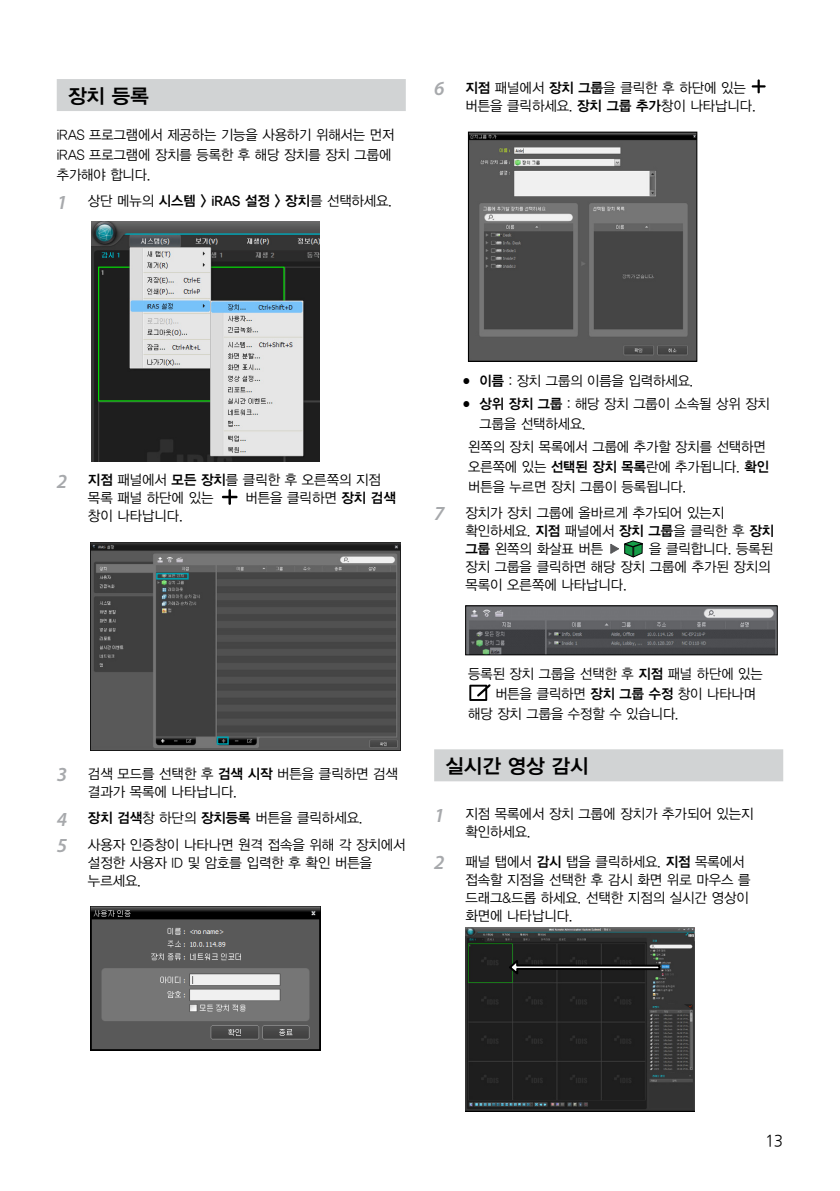
<style>
.page{position:relative;width:840px;height:1191px;background:#fff}
.page>*{position:absolute;margin:0;border:0;box-sizing:border-box;transform-origin:0 0}
.t1{font:20px "YDVYGO14";color:#000}
.t2{font:16px "Nanum Gothic";color:#000;scale:.96 1}
.t3{font:14px/18px "YDVYGO12";color:#000;scale:.96 1}
.t4{font:14px/20px "YDVYGO12";color:#000;scale:.95 1}
.t5{font:14px "YDVYGO14";color:#000;scale:.96 1}
.s1{font-family:"Myriad Pro";font-weight:600;font-style:italic;font-size:20px;color:#a7a9ac}
.s2{font-family:"YDVYGO12"}
.s3{font-family:"YDVYGO14"}
.s4{font-family:"Arial"}
</style>
<div class="page">
<div style="left:57px;top:79px;width:348px;height:32px;background:#d1d3d4"></div>
<img style="left:92px;top:222px;width:228px;height:240px">
<svg style="left:222px;top:489px;width:15px;height:16px"></svg>
<img style="left:91px;top:542px;width:309px;height:208px">
<svg style="left:155px;top:572px;width:34px;height:8px"></svg>
<svg style="left:216px;top:735px;width:13px;height:10px"></svg>
<img style="left:91px;top:907px;width:229px;height:143px">
<div style="left:434px;top:749px;width:348px;height:32px;background:#d1d3d4"></div>
<svg style="left:751px;top:79px;width:14px;height:14px"></svg>
<img style="left:470px;top:134px;width:224px;height:225px">
<div style="left:468px;top:132px;width:228px;height:229px;border:1px solid #000"></div>
<svg style="left:610px;top:540px;width:33px;height:18px"></svg>
<img style="left:467px;top:607px;width:308px;height:46px">
<div style="left:465px;top:605px;width:312px;height:50px;border:1px solid #000"></div>
<svg style="left:469px;top:684px;width:21px;height:17px"></svg>
<img style="left:465px;top:927px;width:229px;height:184px">
<svg style="left:506px;top:956px;width:155px;height:21px;background:#2a2b2a"></svg>
<h1 class="t1" style="left:68px;top:82px;width:82px">장치 등록</h1>
<p class="t4" style="left:57px;top:124px;width:356px">iRAS 프로그램에서 제공하는 기능을 사용하기 위해서는 먼저 iRAS 프로그램에 장치를 등록한 후 해당 장치를 장치 그룹에 추가해야 합니다.</p>
<p class="t5" style="left:57px;top:192px;width:350px"><span class="s1">1</span> <span class="s2">상단 메뉴의</span> 시스템 &gt; iRAS 설정 &gt; 장치<span class="s2">를 선택하세요.</span></p>
<p class="t3" style="left:465px;top:78px;width:304px;text-indent:-31px"><span class="s1">6</span> <span class="s3">지점</span> 패널에서 <span class="s3">장치 그룹</span>을 클릭한 후 하단에 있는 버튼을 클릭하세요. <span class="s3">장치 그룹 추가</span>창이 나타납니다.</p>
<p class="t3" style="left:88px;top:470px;width:306px;text-indent:-31px"><span class="s1">2</span> <span class="s3">지점</span> 패널에서 <span class="s3">모든 장치</span>를 클릭한 후 오른쪽의 지점 목록 패널 하단에 있는</p>
<p class="t3" style="left:245px;top:488px;width:158px">버튼을 클릭하면 <span class="s3">장치 검색</span></p>
<p class="t3" style="left:88px;top:506px;width:100px">창이 나타납니다.</p>
<p class="t4" style="left:462px;top:370px;width:244px"><span class="s4">●</span> <span class="s3">이름</span> : 장치 그룹의 이름을 입력하세요.</p>
<p class="t4" style="left:479px;top:392px;width:307px;text-indent:-17px"><span class="s4">●</span> <span class="s3">상위 장치 그룹</span> : 해당 장치 그룹이 소속될 상위 장치 그룹을 선택하세요.</p>
<p class="t4" style="left:468px;top:435px;width:318px">왼쪽의 장치 목록에서 그룹에 추가할 장치를 선택하면 오른쪽에 있는 <span class="s3">선택된 장치 목록</span>란에 추가됩니다. <span class="s3">확인 </span>버튼을 누르면 장치 그룹이 등록됩니다.</p>
<p class="t3" style="left:465px;top:503px;width:323px;text-indent:-31px"><span class="s1">7</span> 장치가 장치 그룹에 올바르게 추가되어 있는지 확인하세요. <span class="s3">지점</span> 패널에서 <span class="s3">장치 그룹</span>을 클릭한 후 <span class="s3">장치 그룹</span> 왼쪽의 화살표 버튼</p>
<p class="t3" style="left:465px;top:539px;width:322px;text-indent:183px">을 클릭합니다. 등록된 장치 그룹을 클릭하면 해당 장치 그룹에 추가된 장치의 목록이 오른쪽에 나타납니다.</p>
<p class="t3" style="left:88px;top:763px;width:324px;text-indent:-31px"><span class="s1">3</span> 검색 모드를 선택한 후 <span class="s3">검색 시작</span> 버튼을 클릭하면 검색 결과가 목록에 나타납니다.</p>
<p class="t3" style="left:57px;top:803px;width:365px;line-height:26.6px"><span class="s1">4</span> <span class="s3">장치 검색</span>창 하단의 <span class="s3">장치등록</span> 버튼을 클릭하세요.<br><span class="s1">5</span> 사용자 인증창이 나타나면 원격 접속을 위해 각 장치에서</p>
<p class="t3" style="left:88px;top:852px;width:297px">설정한 사용자 ID 및 암호를 입력한 후 확인 버튼을 누르세요.</p>
<p class="t4" style="left:468px;top:663px;width:311px">등록된 장치 그룹을 선택한 후 <span class="s3">지점</span> 패널 하단에 있는</p>
<p class="t4" style="left:495px;top:683px;width:276px">버튼을 클릭하면 <span class="s3">장치 그룹 수정</span> 창이 나타나며</p>
<p class="t4" style="left:468px;top:703px;width:223px">해당 장치 그룹을 수정할 수 있습니다.</p>
<h1 class="t1" style="left:445px;top:752px;width:144px">실시간 영상 감시</h1>
<p class="t3" style="left:465px;top:804px;width:301px;text-indent:-31px"><span class="s1">1</span> 지점 목록에서 장치 그룹에 장치가 추가되어 있는지 확인하세요.</p>
<p class="t3" style="left:465px;top:851px;width:298px;text-indent:-31px"><span class="s1">2</span> 패널 탭에서 <span class="s3">감시</span> 탭을 클릭하세요. <span class="s3">지점</span> 목록에서 접속할 지점을 선택한 후 감시 화면 위로 마우스 를 드래그&amp;드롭 하세요. 선택한 지점의 실시간 영상이 화면에 나타납니다.</p>
<p class="t2" style="left:764px;top:1133px;width:20px">13</p>
</div>
